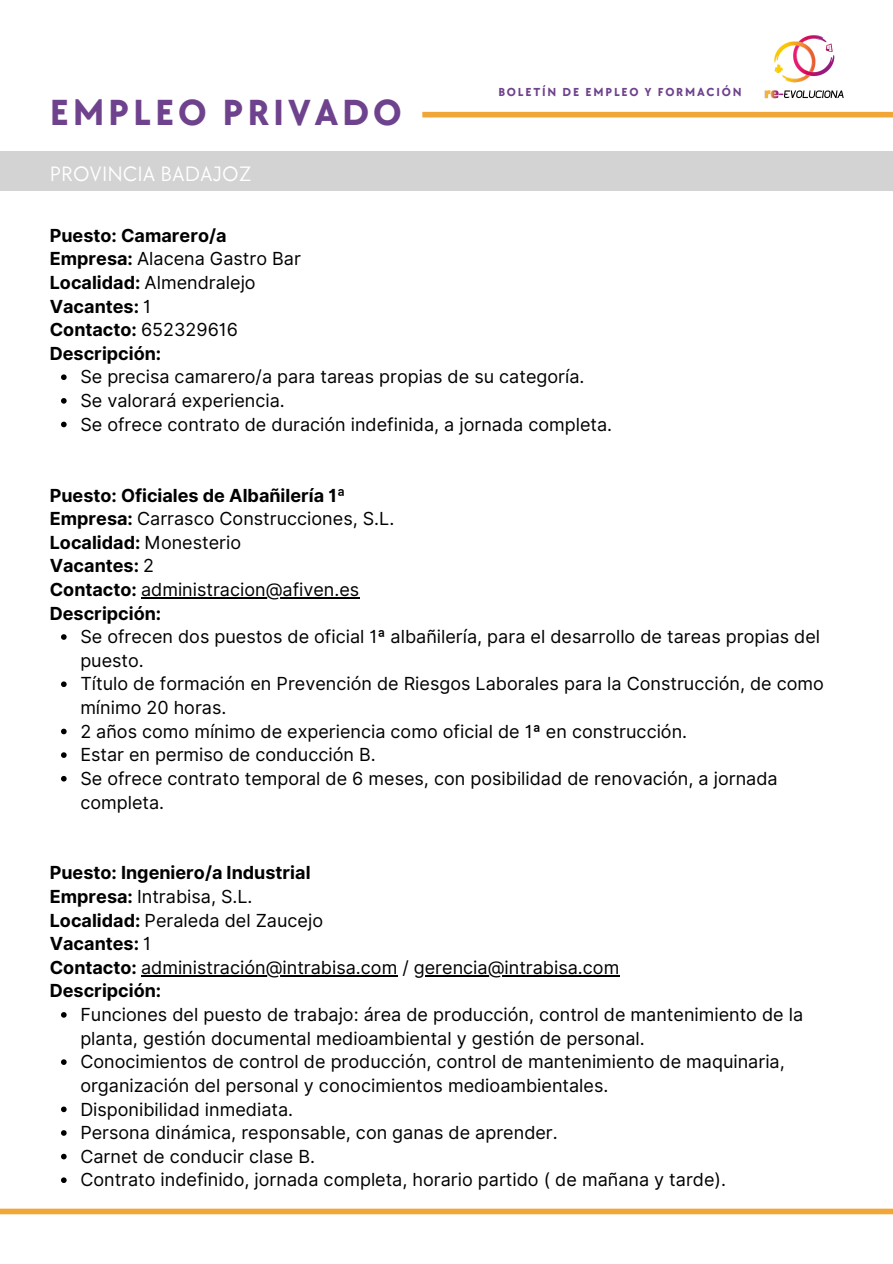
<style>
.page{position:relative;width:893px;height:1264px;background:#fff}
.page>*{position:absolute;margin:0;border:0;box-sizing:border-box;transform-origin:0 0}
.t1{font:700 37.5px "TT Chocolates";letter-spacing:.1em;color:#6e428d}
.t2{font:21.45px "TT Chocolates";color:#fff}
.t3{font:18px/23.5px "Inter";color:#000}
.t4{font:700 18px/23.5px "Inter";color:#000}
.t5{font:700 12px "TT Chocolates";letter-spacing:.15em;color:#6e428d}
.s1{font-weight:400}
.s2{font-weight:700}
</style>
<div class="page">
<div style="left:0;top:1208px;width:892px;height:6px;background:#f1a738"></div>
<svg style="left:61px;top:374px;width:6px;height:6px"></svg>
<svg style="left:61px;top:398px;width:6px;height:5px"></svg>
<svg style="left:61px;top:421px;width:6px;height:6px"></svg>
<svg style="left:61px;top:634px;width:6px;height:6px"></svg>
<svg style="left:61px;top:681px;width:6px;height:6px"></svg>
<svg style="left:61px;top:728px;width:6px;height:6px"></svg>
<svg style="left:61px;top:752px;width:6px;height:6px"></svg>
<svg style="left:61px;top:776px;width:6px;height:5px"></svg>
<svg style="left:61px;top:1012px;width:6px;height:5px"></svg>
<svg style="left:61px;top:1059px;width:6px;height:5px"></svg>
<svg style="left:61px;top:1106px;width:6px;height:6px"></svg>
<svg style="left:61px;top:1130px;width:6px;height:5px"></svg>
<svg style="left:61px;top:1153px;width:6px;height:6px"></svg>
<svg style="left:61px;top:1177px;width:6px;height:5px"></svg>
<hr style="left:141px;top:597px;width:218px;height:1px;background:#000">
<hr style="left:141px;top:974px;width:256px;height:2px;background:#000">
<hr style="left:414px;top:974px;width:205px;height:2px;background:#000">
<div style="left:422px;top:112px;width:470px;height:5px;background:#f1a738"></div>
<div style="left:0;top:151px;width:892px;height:39px;background:#d4d3d3"></div>
<img style="left:764px;top:35px;width:80px;height:64px">
<h1 class="t1" style="left:50px;top:92px;width:353px">EMPLEO PRIVADO</h1>
<p class="t2" style="left:50px;top:161px;width:203px">PROVINCIA BADAJOZ</p>
<p class="t4" style="left:50px;top:223px;width:252px">Puesto: Camarero/a<br>Empresa: <span class="s1">Alacena Gastro Bar<br></span>Localidad: <span class="s1">Almendralejo<br></span>Vacantes: <span class="s1">1<br></span>Contacto: <span class="s1">652329616<br></span>Descripción:</p>
<p class="t5" style="left:498px;top:85px;width:245px">BOLETÍN DE EMPLEO Y FORMACIÓN</p>
<p class="t3" style="left:80px;top:365px;width:533px">Se precisa camarero/a para tareas propias de su categoría.<br>Se valorará experiencia.<br>Se ofrece contrato de duración indefinida, a jornada completa.</p>
<p class="t4" style="left:50px;top:483px;width:346px">Puesto: Oficiales de Albañilería 1ª<br>Empresa: <span class="s1">Carrasco Construcciones, S.L.<br></span>Localidad: <span class="s1">Monesterio<br></span>Vacantes: <span class="s1">2<br></span>Contacto: <span class="s1">administracion@afiven.es<br></span>Descripción:</p>
<p class="t3" style="left:80px;top:625px;width:745px">Se ofrecen dos puestos de oficial 1ª albañilería, para el desarrollo de tareas propias del puesto.<br>Título de formación en Prevención de Riesgos Laborales para la Construcción, de como mínimo 20 horas.<br>2 años como mínimo de experiencia como oficial de 1ª en construcción.<br>Estar en permiso de conducción B.<br>Se ofrece contrato temporal de 6 meses, con posibilidad de renovación, a jornada completa.</p>
<p class="t3" style="left:50px;top:861px;width:571px"><span class="s2">Puesto: Ingeniero/a Industrial<br>Empresa:</span> Intrabisa, S.L.<br><span class="s2">Localidad:</span> Peraleda del Zaucejo<br><span class="s2">Vacantes:</span> 1<br><span class="s2">Contacto:</span> administración@intrabisa.com / gerencia@intrabisa.com<br><span class="s2">Descripción:</span></p>
<p class="t3" style="left:80px;top:1002px;width:724px">Funciones del puesto de trabajo: área de producción, control de mantenimiento de la planta, gestión documental medioambiental y gestión de personal.<br>Conocimientos de control de producción, control de mantenimiento de maquinaria, organización del personal y conocimientos medioambientales.<br>Disponibilidad inmediata.<br>Persona dinámica, responsable, con ganas de aprender.<br>Carnet de conducir clase B.<br>Contrato indefinido, jornada completa, horario partido ( de mañana y tarde).</p>
</div>
